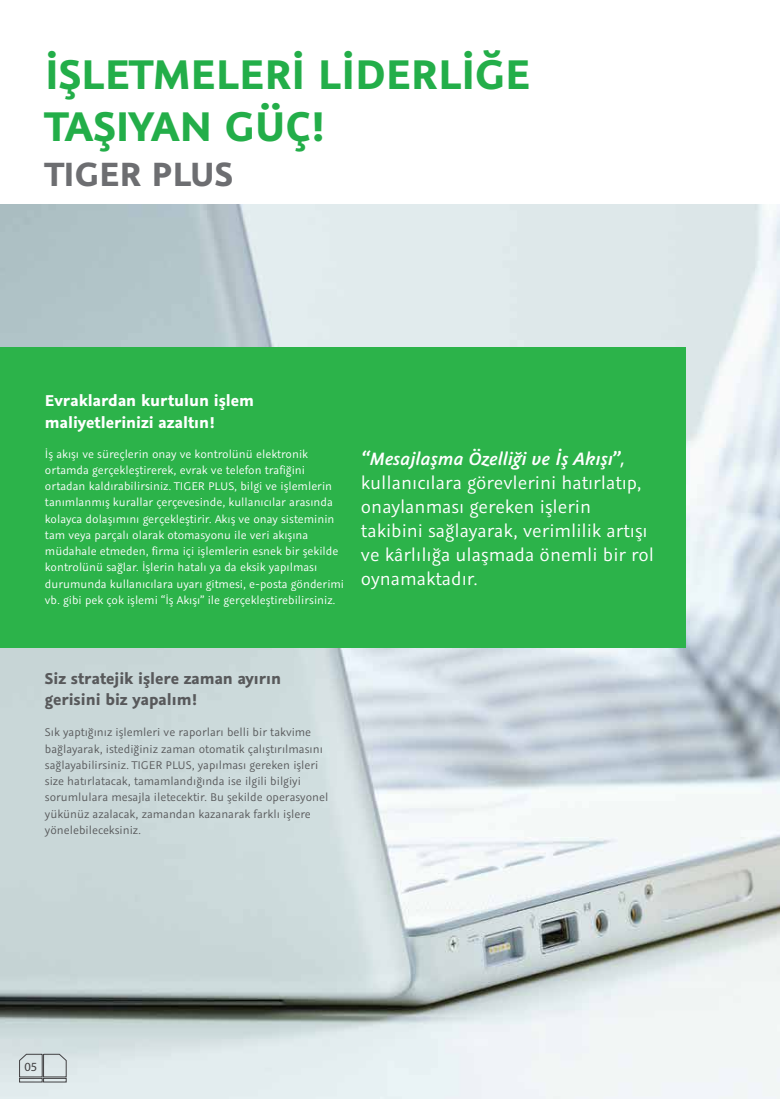
<style>
.page{position:relative;width:780px;height:1099px;background:#fff}
.page>*{position:absolute;margin:0;border:0;box-sizing:border-box;transform-origin:0 0}
.t1{font:700 46.25px/51.9px "Graublau Sans";color:#23ae49}
.t2{font:700 37.5px "Graublau Sans";color:#6d6e71}
.t3{font:20px/24px "Graublau Sans";color:#fff}
.t4{font:italic 20px "Graublau Sans Smbold";color:#fff}
.t5{font:700 17.5px/21.2px "Graublau Sans";color:#58595b}
.t6{font:700 17.5px/21.2px "Graublau Sans";color:#fff}
.t7{font:12.5px/16.2px "Graublau Sans";color:#fff}
.t8{font:12.5px/16.2px "Graublau Sans";color:#58595b}
.t9{font:12.5px "Myriad Pro";color:#414042}
.s1{font-family:"Myriad Pro";font-style:normal}
</style>
<div class="page">
<img style="left:0;top:205px;width:780px;height:893px">
<div style="left:19px;top:1078px;width:23px;height:4px;border:1px solid #414042"></div>
<svg style="left:19px;top:1053px;width:48px;height:24px"></svg>
<div style="left:43px;top:1078px;width:23px;height:4px;border:1px solid #414042"></div>
<div style="left:0;top:347px;width:685px;height:300px;background:#2cb34a"></div>
<h1 class="t1" style="left:45px;top:49px;width:487px">İŞLETMELERİ LİDERLİĞE<br>TAŞIYAN GÜÇ!</h1>
<h2 class="t2" style="left:45px;top:151px;width:189px">TIGER PLUS</h2>
<h3 class="t6" style="left:45px;top:390px;width:210px">Evraklardan kurtulun işlem maliyetlerinizi azaltın!</h3>
<p class="t7" style="left:45px;top:445px;width:301px">İş akışı ve süreçlerin onay ve kontrolünü elektronik ortamda gerçekleştirerek, evrak ve telefon trafiğini ortadan kaldırabilirsiniz. TIGER PLUS, bilgi ve işlemlerin tanımlanmış kurallar çerçevesinde, kullanıcılar arasında kolayca dolaşımını gerçekleştirir. Akış ve onay sisteminin tam veya parçalı olarak otomasyonu ile veri akışına müdahale etmeden, firma içi işlemlerin esnek bir şekilde kontrolünü sağlar. İşlerin hatalı ya da eksik yapılması durumunda kullanıcılara uyarı gitmesi, e-posta gönderimi vb. gibi pek çok işlemi “İş Akışı” ile gerçekleştirebilirsiniz.</p>
<h3 class="t4" style="left:361px;top:445px;width:265px">“Mesajlaşma Özelliği ve İş Akışı”<span class="s1">,</span></h3>
<h3 class="t3" style="left:361px;top:470px;width:295px">kullanıcılara görevlerini hatırlatıp, onaylanması gereken işlerin takibini sağlayarak, verimlilik artışı ve kârlılığa ulaşmada önemli bir rol oynamaktadır.</h3>
<h3 class="t5" style="left:45px;top:667px;width:237px">Siz stratejik işlere zaman ayırın gerisini biz yapalım!</h3>
<p class="t8" style="left:45px;top:724px;width:285px">Sık yaptığınız işlemleri ve raporları belli bir takvime bağlayarak, istediğiniz zaman otomatik çalıştırılmasını sağlayabilirsiniz. TIGER PLUS, yapılması gereken işleri size hatırlatacak, tamamlandığında ise ilgili bilgiyi sorumlulara mesajla iletecektir. Bu şekilde operasyonel yükünüz azalacak, zamandan kazanarak farklı işlere yönelebileceksiniz.</p>
<p class="t9" style="left:25px;top:1058px;width:14px">05</p>
</div>
